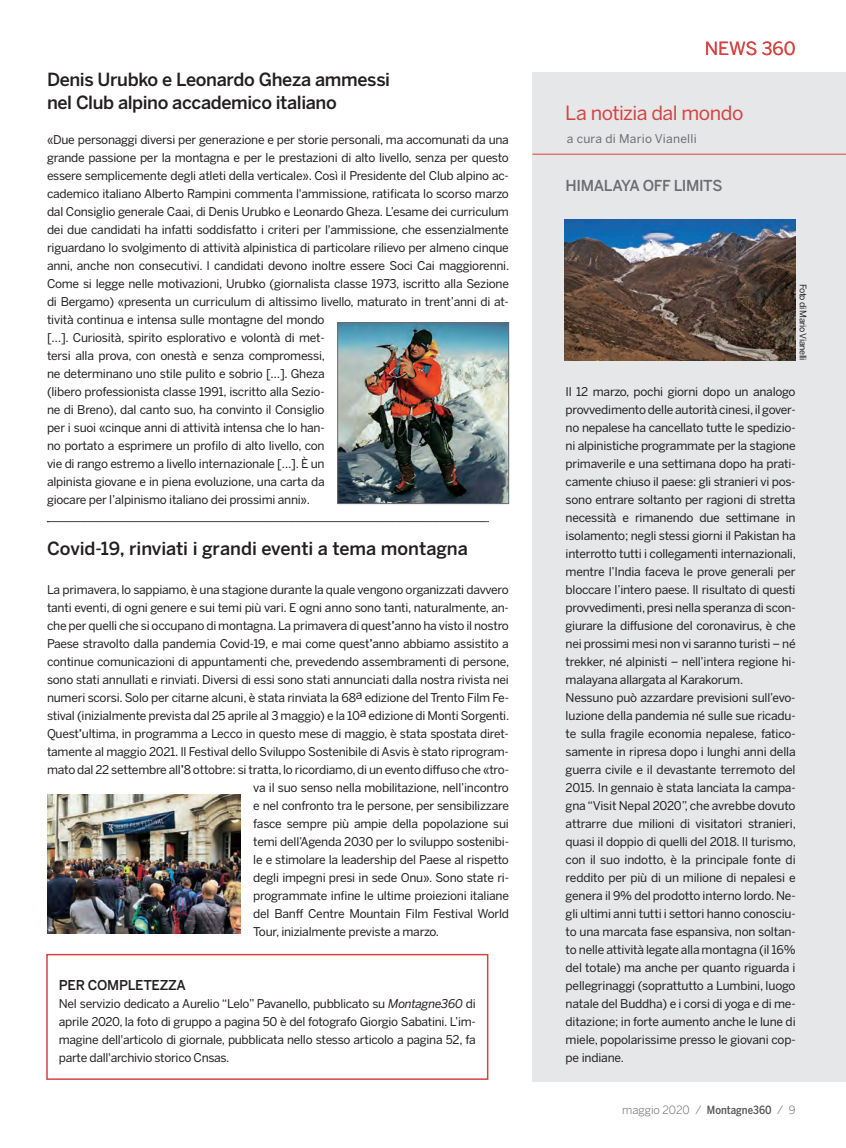
<style>
.page{position:relative;width:846px;height:1148px;background:#fff}
.page>*{position:absolute;margin:0;border:0;box-sizing:border-box;transform-origin:0 0}
.t1{font:19.5px "Benton Sans";letter-spacing:-.025em;color:#d54342}
.t2{font:500 18px/22.5px "Benton Sans";letter-spacing:-.02em;color:#231f20}
.t3{font:18px "Benton Sans";color:#d54342}
.t4{font:500 15px "Benton Sans";letter-spacing:-.03em;color:#6c6d70}
.t5{font:500 13.5px "Benton Sans";letter-spacing:-.02em;color:#231f20}
.t6{font:12px/18px "Benton Sans";letter-spacing:-.02em;color:#231f20}
.t7{font:12px "Benton Sans";letter-spacing:.02em;color:#6c6d70}
.t8{font:300 11.25px "Benton Sans";color:#57585a}
.t9{font:9px "Benton Sans";letter-spacing:-.05em;color:#231f20}
.s1{font-weight:500}
.s2{font-style:italic}
.s3{font-family:"Benton Sans Condensed";font-weight:500}
</style>
<div class="page">
<div style="left:46px;top:954px;width:442px;height:126px;border:2px solid #d54342"></div>
<img style="left:47px;top:795px;width:193px;height:139px">
<div style="left:532px;top:72px;width:314px;height:1010px;background:#e6e7e9"></div>
<hr style="left:532px;top:154px;width:314px;height:1px;background:#d54342">
<img style="left:564px;top:219px;width:231px;height:141px">
<svg style="left:47px;top:521px;width:441px;height:1px"></svg>
<img style="left:339px;top:324px;width:168px;height:178px">
<div style="left:337px;top:322px;width:172px;height:182px;border:1px solid #6c6d70"></div>
<h2 class="t2" style="left:47px;top:68px;width:345px">Denis Urubko e Leonardo Gheza ammessi nel Club alpino accademico italiano</h2>
<p class="t6" style="left:47px;top:131px;width:464px">«Due personaggi diversi per generazione e per storie personali, ma accomunati da una grande passione per la montagna e per le prestazioni di alto livello, senza per questo essere semplicemente degli atleti della verticale». Così il Presidente del Club alpino ac&shy;cademico italiano Alberto Rampini commenta l'ammissione, ratificata lo scorso marzo dal Consiglio generale Caai, di Denis Urubko e Leonardo Gheza. L’esame dei curriculum dei due candidati ha infatti soddisfatto i criteri per l'ammissione, che essenzialmente riguardano lo svolgimento di attività alpinistica di particolare rilievo per almeno cinque anni, anche non consecutivi. I candidati devono inoltre essere Soci Cai maggiorenni.<br>Come si legge nelle motivazioni, Urubko (giornalista classe 1973, iscritto alla Sezione di Bergamo) «presenta un curriculum di altissimo livello, maturato in trent’anni di at&shy;tività continua e intensa sulle montagne del mondo<br>[…]. Curiosità, spirito esplorativo e volontà di met-<br>tersi alla prova, con onestà e senza compromessi,<br>ne determinano uno stile pulito e sobrio […]. Gheza<br>(libero professionista classe 1991, iscritto alla Sezio-<br>ne di Breno), dal canto suo, ha convinto il Consiglio<br>per i suoi «cinque anni di attività intensa che lo han-<br>no portato a esprimere un profilo di alto livello, con<br>vie di rango estremo a livello internazionale […]. È un<br>alpinista giovane e in piena evoluzione, una carta da<br>giocare per l’alpinismo italiano dei prossimi anni».</p>
<h2 class="t2" style="left:47px;top:537px;width:422px">Covid-19, rinviati i grandi eventi a tema montagna</h2>
<p class="t6" style="left:47px;top:581px;width:463px">La primavera, lo sappiamo, è una stagione durante la quale vengono organizzati davvero</p>
<p class="t6" style="left:47px;top:599px;width:463px">tanti eventi, di ogni genere e sui temi più vari. E ogni anno sono tanti, naturalmente, an-</p>
<p class="t6" style="left:47px;top:617px;width:463px">che per quelli che si occupano di montagna. La primavera di quest<span class="s1">’</span>anno ha visto il nostro</p>
<p class="t6" style="left:47px;top:635px;width:463px">Paese stravolto dalla pandemia Covid-19, e mai come quest<span class="s1">’</span>anno abbiamo assistito a</p>
<p class="t6" style="left:47px;top:653px;width:464px">continue comunicazioni di appuntamenti che, prevedendo assembramenti di persone,</p>
<p class="t6" style="left:47px;top:671px;width:463px">sono stati annullati e rinviati. Diversi di essi sono stati annunciati dalla nostra rivista nei</p>
<p class="t6" style="left:47px;top:689px;width:463px">numeri scorsi. Solo per citarne alcuni, è stata rinviata la 68a edizione del Trento Film Fe-</p>
<p class="t6" style="left:47px;top:707px;width:464px">stival (inizialmente prevista dal 25 aprile al 3 maggio) e la 10a edizione di Monti Sorgenti.</p>
<p class="t6" style="left:47px;top:725px;width:463px">Quest<span class="s1">’</span>ultima, in programma a Lecco in questo mese di maggio, è stata spostata diret-</p>
<p class="t6" style="left:47px;top:743px;width:463px">tamente al maggio 2021. Il Festival dello Sviluppo Sostenibile di Asvis è stato riprogram-</p>
<p class="t6" style="left:47px;top:761px;width:463px">mato dal 22 settembre all<span class="s1">’</span>8 ottobre: si tratta, lo ricordiamo, di un evento diffuso che «tro-</p>
<p class="t6" style="left:253px;top:779px;width:257px">va il suo senso nella mobilitazione, nell’incontro</p>
<p class="t6" style="left:253px;top:797px;width:257px">e nel confronto tra le persone, per sensibilizzare</p>
<p class="t6" style="left:253px;top:815px;width:257px">fasce sempre più ampie della popolazione sui</p>
<p class="t6" style="left:253px;top:833px;width:257px">temi dell’Agenda 2030 per lo sviluppo sostenibi-</p>
<p class="t6" style="left:253px;top:851px;width:257px">le e stimolare la leadership del Paese al rispetto</p>
<p class="t6" style="left:253px;top:869px;width:257px">degli impegni presi in sede Onu». Sono state ri-</p>
<p class="t6" style="left:253px;top:887px;width:257px">programmate infine le ultime proiezioni italiane</p>
<p class="t6" style="left:253px;top:905px;width:257px">del Banff Centre Mountain Film Festival World</p>
<p class="t6" style="left:253px;top:923px;width:187px">Tour, inizialmente previste a marzo.</p>
<p class="t5" style="left:59px;top:977px;width:129px">PER COMPLETEZZA</p>
<p class="t6" style="left:59px;top:995px;width:418px;text-align:justify">Nel servizio dedicato a Aurelio “Lelo” Pavanello, pubblicato su <span class="s2">Montagne360</span> di aprile 2020, la foto di gruppo a pagina 50 è del fotografo Giorgio Sabatini. L’im&shy;magine dell'articolo di giornale, pubblicata nello stesso articolo a pagina 52, fa parte dall'archivio storico Cnsas.</p>
<h2 class="t3" style="left:705px;top:38px;width:92px">NEWS 360</h2>
<h1 class="t1" style="left:565px;top:101px;width:180px">La notizia dal mondo</h1>
<p class="t7" style="left:567px;top:131px;width:131px">a cura di Mario Vianelli</p>
<p class="t4" style="left:565px;top:176px;width:158px">HIMALAYA OFF LIMITS</p>
<p class="t9" style="left:808px;top:284px;width:78px;rotate:90deg">Foto di Mario Vianelli</p>
<p class="t6" style="left:565px;top:383px;width:232px">Il 12 marzo, pochi giorni dopo un analogo provvedimento delle autorità cinesi, il gover&shy;no nepalese ha cancellato tutte le spedizio&shy;ni alpinistiche programmate per la stagione primaverile e una settimana dopo ha prati&shy;camente chiuso il paese: gli stranieri vi pos&shy;sono entrare soltanto per ragioni di stretta necessità e rimanendo due settimane in isolamento; negli stessi giorni il Pakistan ha interrotto tutti i collegamenti internazionali, mentre l’India faceva le prove generali per bloccare l’intero paese. Il risultato di questi provvedimenti, presi nella speranza di scon&shy;giurare la diffusione del coronavirus, è che nei prossimi mesi non vi saranno turisti – né trekker, né alpinisti – nell’intera regione hi&shy;malayana allargata al Karakorum.<br>Nessuno può azzardare previsioni sull’evo&shy;luzione della pandemia né sulle sue ricadu&shy;te sulla fragile economia nepalese, fatico&shy;samente in ripresa dopo i lunghi anni della guerra civile e il devastante terremoto del 2015. In gennaio è stata lanciata la campa&shy;gna “Visit Nepal 2020”, che avrebbe dovuto attrarre due milioni di visitatori stranieri, quasi il doppio di quelli del 2018. Il turismo, con il suo indotto, è la principale fonte di reddito per più di un milione di nepalesi e genera il 9% del prodotto interno lordo. Ne&shy;gli ultimi anni tutti i settori hanno conosciu&shy;to una marcata fase espansiva, non soltan&shy;to nelle attività legate alla montagna (il 16% del totale) ma anche per quanto riguarda i pellegrinaggi (soprattutto a Lumbini, luogo natale del Buddha) e i corsi di yoga e di me&shy;ditazione; in forte aumento anche le lune di miele, popolarissime presso le giovani cop&shy;pe indiane.</p>
<p class="t8" style="left:622px;top:1104px;width:175px">maggio 2020 / <span class="s3">Montagne360</span> / 9</p>
</div>
